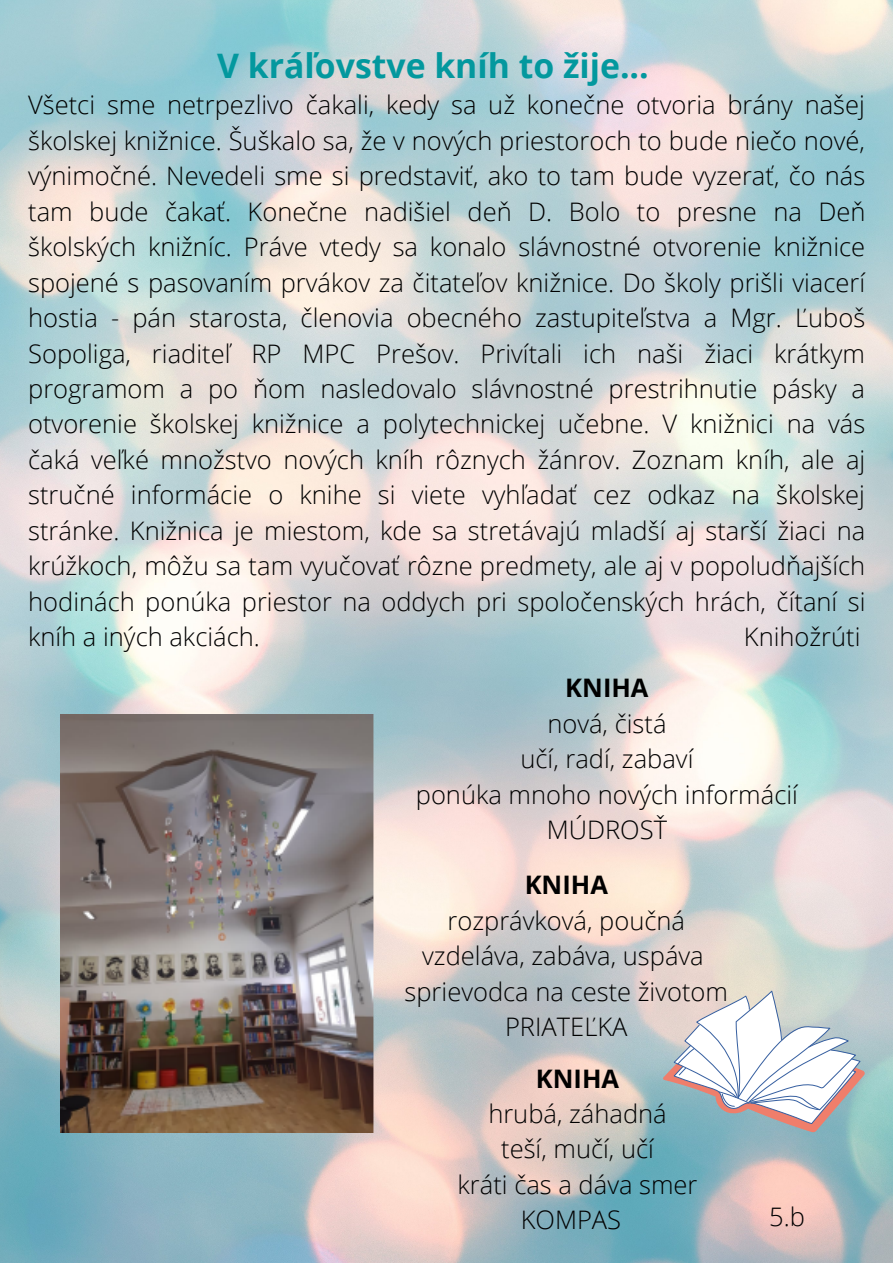
<style>
.page{position:relative;width:893px;height:1263px;background:#fff}
.page>*{position:absolute;margin:0;border:0;box-sizing:border-box;transform-origin:0 0}
.t1{font:700 33.75px "Open Sans";color:#03989e}
.t2{font:300 25.5px/35.5px "Open Sans";color:#000;text-align:justify}
.t3{font:700 25.5px "Open Sans";color:#000}
</style>
<div class="page">
<img style="left:0;top:0;width:893px;height:1263px">
<img style="left:60px;top:714px;width:315px;height:418px">
<svg style="left:662px;top:991px;width:203px;height:141px"></svg>
<p class="t1" style="left:217px;top:42px;width:433px">V kráľovstve kníh to žije...</p>
<p class="t2" style="left:28px;top:87px;width:839px">Všetci sme netrpezlivo čakali, kedy sa už konečne otvoria brány našej školskej knižnice. Šuškalo sa, že v nových priestoroch to bude niečo nové, výnimočné. Nevedeli sme si predstaviť, ako to tam bude vyzerať, čo nás tam bude čakať. Konečne nadišiel deň D. Bolo to presne na Deň školských knižníc. Práve vtedy sa konalo slávnostné otvorenie knižnice spojené s pasovaním prvákov za čitateľov knižnice. Do školy prišli viacerí hostia - pán starosta, členovia obecného zastupiteľstva a Mgr. Ľuboš Sopoliga, riaditeľ RP MPC Prešov. Privítali ich naši žiaci krátkym programom a po ňom nasledovalo slávnostné prestrihnutie pásky a otvorenie školskej knižnice a polytechnickej učebne. V knižnici na vás čaká veľké množstvo nových kníh rôznych žánrov. Zoznam kníh, ale aj stručné informácie o knihe si viete vyhľadať cez odkaz na školskej stránke. Knižnica je miestom, kde sa stretávajú mladší aj starší žiaci na krúžkoch, môžu sa tam vyučovať rôzne predmety, ale aj v popoludňajších hodinách ponúka priestor na oddych pri spoločenských hrách, čítaní si kníh a iných akciách.</p>
<p class="t2" style="left:744px;top:619px;width:118px">Knihožrúti</p>
<p class="t3" style="left:565px;top:670px;width:85px">KNIHA</p>
<p class="t2" style="left:547px;top:705px;width:121px">nová, čistá</p>
<p class="t2" style="left:520px;top:741px;width:174px">učí, radí, zabaví</p>
<p class="t2" style="left:416px;top:776px;width:384px">ponúka mnoho nových informácií</p>
<p class="t2" style="left:547px;top:812px;width:122px">MÚDROSŤ</p>
<p class="t3" style="left:525px;top:867px;width:85px">KNIHA</p>
<p class="t2" style="left:447px;top:902px;width:239px">rozprávková, poučná</p>
<p class="t2" style="left:422px;top:938px;width:283px">vzdeláva, zabáva, uspáva</p>
<p class="t2" style="left:404px;top:973px;width:325px">sprievodca na ceste životom</p>
<p class="t2" style="left:505px;top:1009px;width:124px">PRIATEĽKA</p>
<p class="t3" style="left:536px;top:1060px;width:85px">KNIHA</p>
<p class="t2" style="left:488px;top:1095px;width:180px">hrubá, záhadná</p>
<p class="t2" style="left:501px;top:1131px;width:154px">teší, mučí, učí</p>
<p class="t2" style="left:457px;top:1166px;width:241px">kráti čas a dáva smer</p>
<p class="t2" style="left:521px;top:1202px;width:102px">KOMPAS</p>
<p class="t2" style="left:769px;top:1199px;width:37px">5.b</p>
</div>
